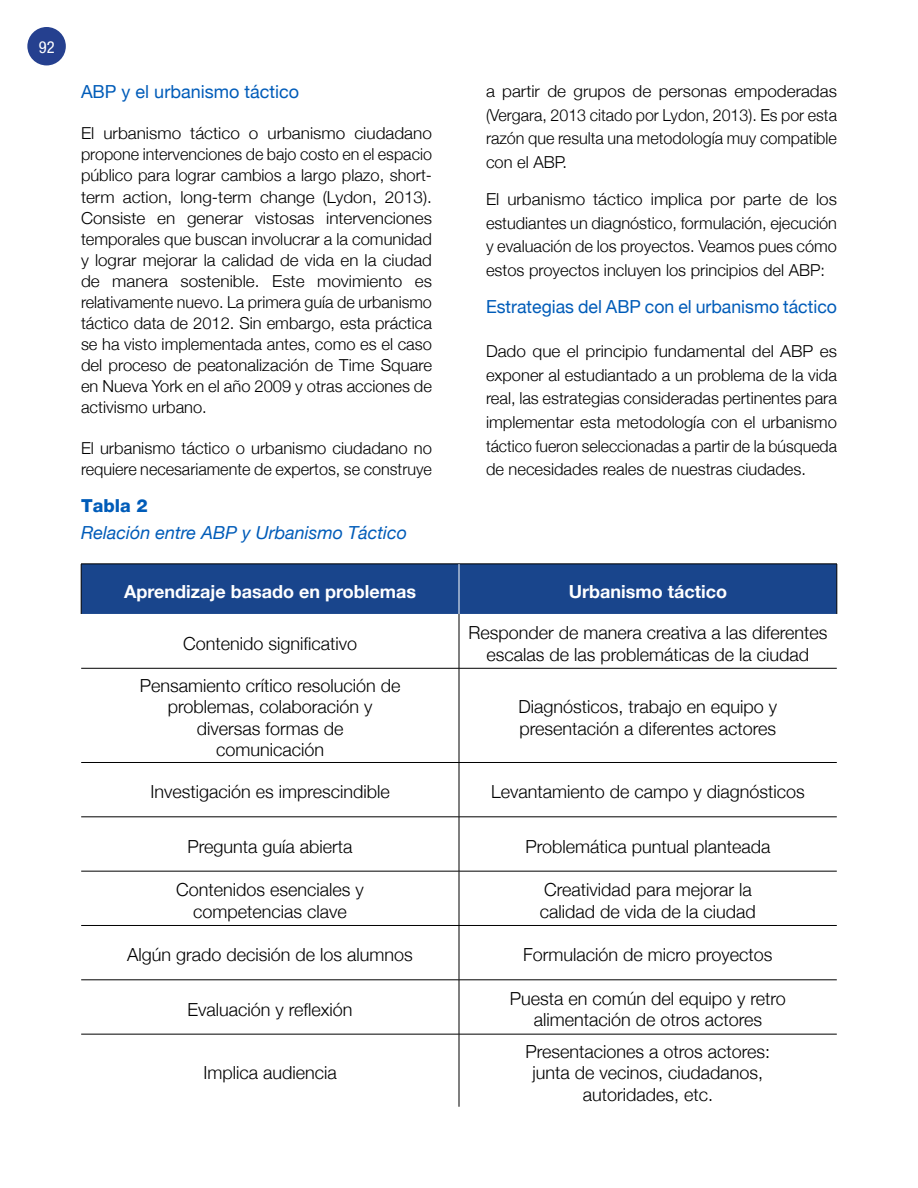
<style>
.page{position:relative;width:918px;height:1188px;background:#fff}
.page>*{position:absolute;margin:0;border:0;box-sizing:border-box;transform-origin:0 0}
.t1{font:300 18px/21.6px "Helvetica Neue";color:#000;text-align:center}
.t2{font:18px "Helvetica Neue";color:#005cb9}
.t3{font:700 18px "Helvetica Neue";color:#fff}
.t4{font:italic 18px "Helvetica Neue";color:#005cb9}
.t5{font:800 18px "Helvetica Neue";color:#005cb9}
.t6{font:300 16.5px/21px "Helvetica Neue";color:#000;text-align:justify;scale:1.04 1}
.t7{font:300 16.5px/21px "Helvetica Neue";color:#000}
.t8{font:italic condensed 16.5px "Helvetica Neue";color:#fff}
</style>
<div class="page">
<div style="left:27px;top:27px;width:39px;height:38px;background:#25408f;border-radius:50%"></div>
<div style="left:82px;top:565px;width:755px;height:49px;background:#19458c"></div>
<hr style="left:459px;top:614px;width:1px;height:54px;background:#000">
<hr style="left:459px;top:668px;width:1px;height:94px;background:#000">
<hr style="left:459px;top:763px;width:1px;height:54px;background:#000">
<hr style="left:459px;top:817px;width:1px;height:54px;background:#000">
<hr style="left:459px;top:871px;width:1px;height:54px;background:#000">
<hr style="left:459px;top:926px;width:1px;height:54px;background:#000">
<hr style="left:459px;top:980px;width:1px;height:54px;background:#000">
<hr style="left:459px;top:1034px;width:1px;height:73px;background:#000">
<hr style="left:459px;top:668px;width:378px;height:1px;background:#000">
<hr style="left:459px;top:762px;width:378px;height:1px;background:#000">
<hr style="left:459px;top:817px;width:378px;height:1px;background:#000">
<hr style="left:459px;top:871px;width:378px;height:1px;background:#000">
<hr style="left:459px;top:925px;width:378px;height:1px;background:#000">
<hr style="left:459px;top:980px;width:378px;height:1px;background:#000">
<hr style="left:459px;top:1034px;width:378px;height:1px;background:#000">
<hr style="left:81px;top:668px;width:378px;height:1px;background:#000">
<hr style="left:81px;top:762px;width:378px;height:1px;background:#000">
<hr style="left:81px;top:817px;width:378px;height:1px;background:#000">
<hr style="left:81px;top:871px;width:378px;height:1px;background:#000">
<hr style="left:81px;top:925px;width:378px;height:1px;background:#000">
<hr style="left:81px;top:980px;width:378px;height:1px;background:#000">
<hr style="left:81px;top:1034px;width:378px;height:1px;background:#000">
<hr style="left:81px;top:564px;width:378px;height:1px;background:#000">
<hr style="left:81px;top:564px;width:1px;height:50px;background:#000">
<hr style="left:459px;top:564px;width:378px;height:1px;background:#000">
<hr style="left:837px;top:564px;width:1px;height:50px;background:#000">
<hr style="left:459px;top:564px;width:1px;height:50px;background:#fff">
<p class="t8" style="left:39px;top:37px;width:17px">92</p>
<p class="t2" style="left:81px;top:79px;width:220px">ABP y el urbanismo táctico</p>
<p class="t6" style="left:81px;top:122px;width:339px">El urbanismo táctico o urbanismo ciudadano propone intervenciones de bajo costo en el espacio público para lograr cambios a largo plazo, short&shy;term action, long-term change (Lydon, 2013).<br>Consiste en generar vistosas intervenciones temporales que buscan involucrar a la comunidad y lograr mejorar la calidad de vida en la ciudad de manera sostenible. Este movimiento es relativamente nuevo. La primera guía de urbanismo táctico data de 2012. Sin embargo, esta práctica se ha visto implementada antes, como es el caso del proceso de peatonalización de Time Square en Nueva York en el año 2009 y otras acciones de activismo urbano.</p>
<p class="t7" style="left:81px;top:437px;width:353px">El urbanismo táctico o urbanismo ciudadano no requiere necesariamente de expertos, se construye</p>
<p class="t5" style="left:81px;top:495px;width:68px">Tabla 2</p>
<p class="t4" style="left:81px;top:519px;width:328px">Relación entre ABP y Urbanismo Táctico</p>
<p class="t6" style="left:486px;top:78px;width:339px;line-height:23.7px">a partir de grupos de personas empoderadas (Vergara, 2013 citado por Lydon, 2013). Es por esta razón que resulta una metodología muy compatible con el ABP.</p>
<p class="t6" style="left:486px;top:186px;width:339px;line-height:23.7px">El urbanismo táctico implica por parte de los estudiantes un diagnóstico, formulación, ejecución y evaluación de los proyectos. Veamos pues cómo estos proyectos incluyen los principios del ABP:</p>
<p class="t2" style="left:486px;top:294px;width:353px">Estrategias del ABP con el urbanismo táctico</p>
<p class="t6" style="left:486px;top:338px;width:339px;line-height:23.7px">Dado que el principio fundamental del ABP es exponer al estudiantado a un problema de la vida real, las estrategias consideradas pertinentes para implementar esta metodología con el urbanismo táctico fueron seleccionadas a partir de la búsqueda de necesidades reales de nuestras ciudades.</p>
<p class="t3" style="left:124px;top:577px;width:293px">Aprendizaje basado en problemas</p>
<p class="t3" style="left:569px;top:577px;width:160px">Urbanismo táctico</p>
<p class="t1" style="left:183px;top:632px;width:176px">Contenido significativo</p>
<p class="t1" style="left:468px;top:621px;width:361px">Responder de manera creativa a las diferentes escalas de las problemáticas de la ciudad</p>
<p class="t1" style="left:140px;top:673px;width:262px">Pensamiento crítico resolución de problemas, colaboración y diversas formas de<br>comunicación</p>
<p class="t1" style="left:519px;top:695px;width:260px;text-align:left">Diagnósticos, trabajo en equipo y presentación a diferentes actores</p>
<p class="t1" style="left:150px;top:780px;width:241px">Investigación es imprescindible</p>
<p class="t1" style="left:491px;top:780px;width:315px">Levantamiento de campo y diagnósticos</p>
<p class="t1" style="left:188px;top:834px;width:167px">Pregunta guía abierta</p>
<p class="t1" style="left:525px;top:834px;width:247px">Problemática puntual planteada</p>
<p class="t1" style="left:176px;top:878px;width:189px">Contenidos esenciales y competencias clave</p>
<p class="t1" style="left:540px;top:878px;width:218px;text-align:left">Creatividad para mejorar la calidad de vida de la ciudad</p>
<p class="t1" style="left:127px;top:943px;width:287px">Algún grado decisión de los alumnos</p>
<p class="t1" style="left:523px;top:943px;width:251px">Formulación de micro proyectos</p>
<p class="t1" style="left:188px;top:997px;width:167px">Evaluación y reflexión</p>
<p class="t1" style="left:510px;top:987px;width:278px">Puesta en común del equipo y retro alimentación de otros actores</p>
<p class="t1" style="left:203px;top:1061px;width:135px">Implica audiencia</p>
<p class="t1" style="left:526px;top:1039px;width:246px">Presentaciones a otros actores: junta de vecinos, ciudadanos, autoridades, etc.</p>
</div>
